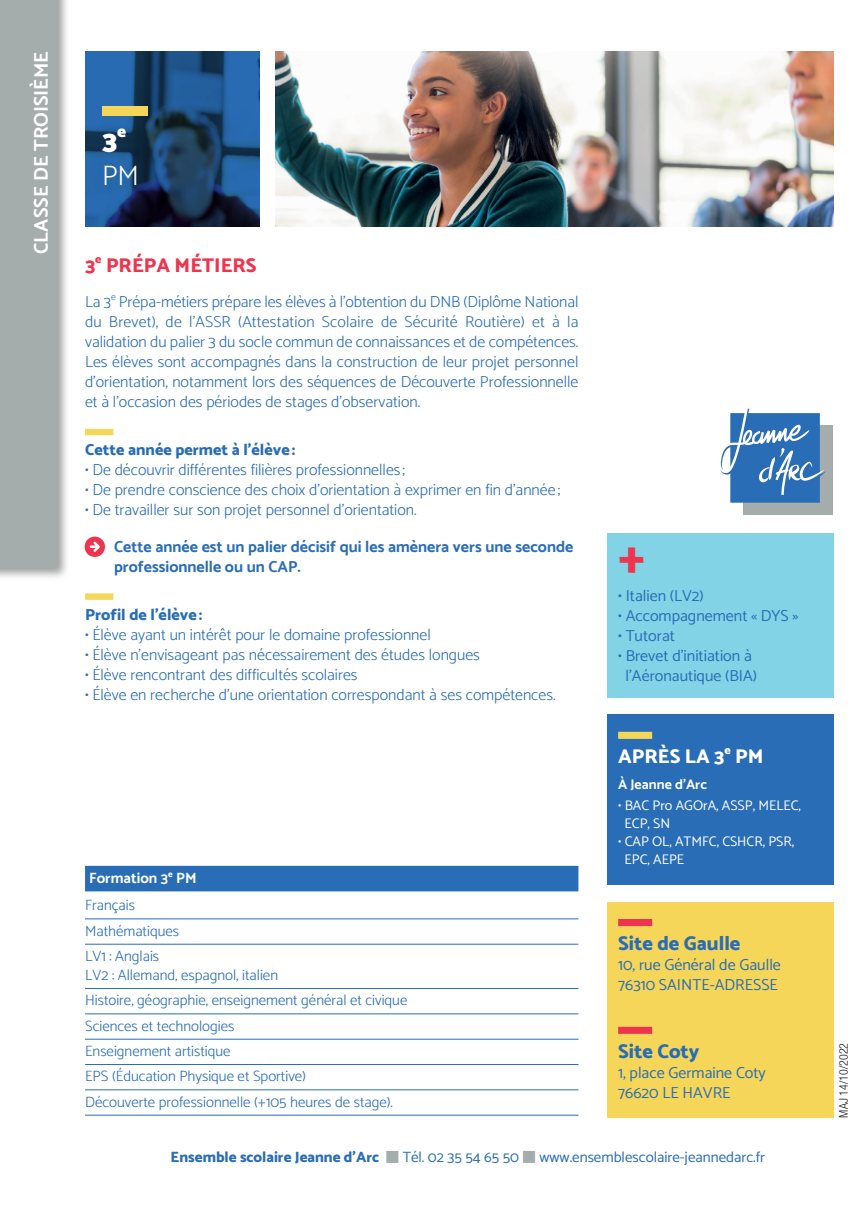
<style>
.page{position:relative;width:862px;height:1214px;background:#fff}
.page>*{position:absolute;margin:0;border:0;box-sizing:border-box;transform-origin:0 0}
.t1{font:800 48px "Catamaran";color:#ee354f}
.t2{font:900 28.2px "Catamaran";color:#fff}
.t3{font:300 28.2px "Catamaran";color:#fff}
.t4{font:800 20px "Catamaran";color:#296db6}
.t5{font:700 20px "Catamaran";color:#fff}
.t6{font:800 20px "Catamaran";color:#ee354f}
.t7{font:800 20px "Catamaran";color:#fff}
.t8{font:300 16px/20px "Catamaran";color:#296db6;text-align:justify}
.t9{font:16px/20px "Catamaran";color:#296db6;text-align:center}
.t10{font:700 16px/20px "Catamaran";color:#296db6}
.t11{font:800 16px "Catamaran";color:#296db6}
.t12{font:300 15px/19px "Catamaran";color:#296db6}
.t13{font:15px "Catamaran";color:#296db6}
.t14{font:700 15px "Catamaran";color:#fff}
.t15{font:14px/18px "Catamaran";color:#fff}
.t16{font:700 14px "Catamaran";color:#fff}
.t17{font:300 condensed 12px "Helvetica Neue LT Std";color:#231f20}
.s1{font-weight:800}
.s2{font-family:"Universal Newswith Comm Pi";color:#a5acac}
</style>
<div class="page">
<div style="left:85px;top:429px;width:28px;height:6px;background:#f6d658"></div>
<div style="left:85px;top:593px;width:28px;height:6px;background:#f6d658"></div>
<svg style="left:85px;top:536px;width:20px;height:21px"></svg>
<div style="left:85px;top:865px;width:493px;height:26px;background:#296db6"></div>
<hr style="left:85px;top:918px;width:493px;height:1px;background:#296db6">
<hr style="left:85px;top:943px;width:493px;height:1px;background:#296db6">
<hr style="left:85px;top:988px;width:493px;height:1px;background:#296db6">
<hr style="left:85px;top:1013px;width:493px;height:1px;background:#296db6">
<hr style="left:85px;top:1038px;width:493px;height:1px;background:#296db6">
<hr style="left:85px;top:1063px;width:493px;height:1px;background:#296db6">
<hr style="left:85px;top:1089px;width:493px;height:1px;background:#296db6">
<hr style="left:85px;top:1114px;width:493px;height:1px;background:#296db6">
<div style="left:607px;top:714px;width:226px;height:170px;background:#296db6"></div>
<div style="left:618px;top:731px;width:34px;height:7px;background:#f6d658"></div>
<div style="left:743px;top:425px;width:90px;height:90px;background:#a5acac"></div>
<svg style="left:720px;top:408px;width:106px;height:94px"></svg>
<img style="left:275px;top:51px;width:558px;height:176px">
<svg style="left:85px;top:51px;width:175px;height:176px;background:#1d4978"></svg>
<div style="left:102px;top:106px;width:45px;height:10px;background:#f6d658"></div>
<div style="left:607px;top:533px;width:226px;height:164px;background:#83d3e7"></div>
<div style="left:607px;top:901px;width:226px;height:108px;background:#f6d658"></div>
<div style="left:618px;top:918px;width:34px;height:7px;background:#ee354f"></div>
<div style="left:607px;top:1009px;width:226px;height:108px;background:#f6d658"></div>
<div style="left:618px;top:1026px;width:34px;height:7px;background:#ee354f"></div>
<img style="left:0;top:0;width:67px;height:578px">
<div style="left:0;top:0;width:57px;height:567px;background:#a5acac"></div>
<p class="t5" style="left:29px;top:254px;width:204px;rotate:-90deg">CLASSE DE TROISIÈME</p>
<p class="t2" style="left:102px;top:123px;width:26px">3<sup>e</sup></p>
<p class="t3" style="left:102px;top:159px;width:39px">PM</p>
<p class="t6" style="left:85px;top:253px;width:173px">3<sup>e</sup> PRÉPA MÉTIERS</p>
<p class="t8" style="left:85px;top:291px;width:495px">La 3<sup>e</sup> Prépa-métiers prépare les élèves à l’obtention du DNB (Diplôme National du Brevet), de l’ASSR (Attestation Scolaire de Sécurité Routière) et à la validation du palier 3 du socle commun de connaissances et de compétences.</p>
<p class="t8" style="left:85px;top:351px;width:495px">Les élèves sont accompagnés dans la construction de leur projet personnel d’orientation, notamment lors des séquences de Découverte Professionnelle et à l’occasion des périodes de stages d’observation.</p>
<p class="t11" style="left:85px;top:440px;width:212px">Cette année permet à l’élève:</p>
<p class="t8" style="left:85px;top:460px;width:322px">∙ De découvrir différentes filières professionnelles ;</p>
<p class="t8" style="left:85px;top:480px;width:477px">∙ De prendre conscience des choix d’orientation à exprimer en fin d’année ;</p>
<p class="t8" style="left:85px;top:500px;width:333px">∙ De travailler sur son projet personnel d’orientation.</p>
<p class="t10" style="left:114px;top:536px;width:461px">Cette année est un palier décisif qui les amènera vers une seconde professionnelle ou un CAP.</p>
<p class="t11" style="left:85px;top:605px;width:119px">Profil de l’élève:</p>
<p class="t8" style="left:85px;top:624px;width:347px">∙ Élève ayant un intérêt pour le domaine professionnel</p>
<p class="t8" style="left:85px;top:644px;width:396px">∙ Élève n’envisageant pas nécessairement des études longues</p>
<p class="t8" style="left:85px;top:664px;width:274px">∙ Élève rencontrant des difficultés scolaires</p>
<p class="t8" style="left:85px;top:684px;width:472px">∙ Élève en recherche d’une orientation correspondant à ses compétences.</p>
<p class="t14" style="left:89px;top:869px;width:109px">Formation 3<sup>e</sup> PM</p>
<p class="t12" style="left:85px;top:895px;width:51px">Français</p>
<p class="t12" style="left:85px;top:920px;width:96px">Mathématiques</p>
<p class="t12" style="left:85px;top:946px;width:194px">LV1 : Anglais<br>LV2 : Allemand, espagnol, italien</p>
<p class="t12" style="left:85px;top:990px;width:324px">Histoire, géographie, enseignement général et civique</p>
<p class="t12" style="left:85px;top:1015px;width:151px">Sciences et technologies</p>
<p class="t12" style="left:85px;top:1041px;width:147px">Enseignement artistique</p>
<p class="t12" style="left:85px;top:1066px;width:222px">EPS (Éducation Physique et Sportive)</p>
<p class="t12" style="left:85px;top:1091px;width:309px">Découverte professionnelle (+105 heures de stage).</p>
<p class="t1" style="left:618px;top:528px;width:28px">+</p>
<p class="t9" style="left:618px;top:585px;width:87px">• Italien (LV2)</p>
<p class="t9" style="left:618px;top:605px;width:182px">• Accompagnement « DYS »</p>
<p class="t9" style="left:618px;top:625px;width:58px">• Tutorat</p>
<p class="t9" style="left:618px;top:645px;width:140px">• Brevet d’initiation à l’Aéronautique (BIA)</p>
<p class="t7" style="left:618px;top:744px;width:147px">APRÈS LA 3<sup>e</sup> PM</p>
<p class="t16" style="left:618px;top:776px;width:90px">À Jeanne d’Arc</p>
<p class="t15" style="left:624px;top:796px;width:178px;text-indent:-6px">• BAC Pro AGOrA, ASSP, MELEC,<br>ECP, SN</p>
<p class="t15" style="left:624px;top:832px;width:171px;text-indent:-6px">• CAP OL, ATMFC, CSHCR, PSR,<br>EPC, AEPE</p>
<p class="t4" style="left:618px;top:931px;width:124px">Site de Gaulle</p>
<p class="t9" style="left:618px;top:954px;width:164px">10, rue Général de Gaulle</p>
<p class="t9" style="left:618px;top:974px;width:161px">76310 SAINTE-ADRESSE</p>
<p class="t4" style="left:618px;top:1039px;width:83px">Site Coty</p>
<p class="t9" style="left:618px;top:1062px;width:149px">1, place Germaine Coty</p>
<p class="t9" style="left:618px;top:1082px;width:114px">76620 LE HAVRE</p>
<p class="t13" style="left:171px;top:1148px;width:596px"><span class="s1">Ensemble scolaire Jeanne d’Arc</span> <span class="s2">-</span> Tél. 02 35 54 65 50 <span class="s2">-</span> www.ensemblescolaire-jeannedarc.fr</p>
<p class="t17" style="left:836px;top:1117px;width:76px;rotate:-90deg">MAJ 14/10/2022</p>
</div>
